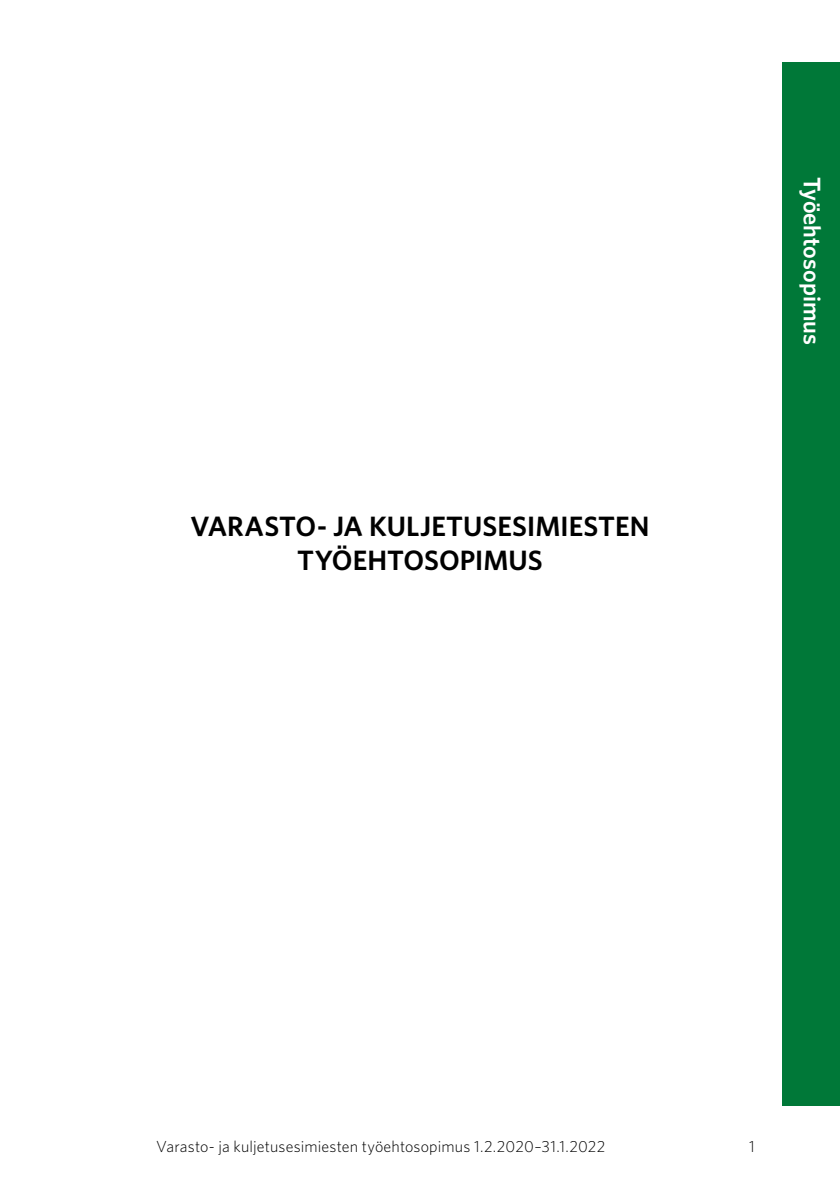
<style>
.page{position:relative;width:840px;height:1191px;background:#fff}
.page>*{position:absolute;margin:0;border:0;box-sizing:border-box;transform-origin:0 0}
.t1{font:600 28px/33.6px "Whitney";color:#000;text-align:center}
.t2{font:600 24px "Whitney";color:#fff}
.t3{font:300 16px "Whitney";letter-spacing:.01em;color:#000}
</style>
<div class="page">
<div style="left:782px;top:63px;width:57px;height:1042px;background:#007838"></div>
<h1 class="t1" style="left:190px;top:509px;width:460px">VARASTO- JA KULJETUSESIMIESTEN<br>TYÖEHTOSOPIMUS</h1>
<h2 class="t2" style="left:827px;top:177px;width:169px;rotate:90deg">Työehtosopimus</h2>
<p class="t3" style="left:156px;top:1136px;width:450px">Varasto- ja kuljetusesimiesten työehtosopimus 1.2.2020–31.1.2022</p>
<p class="t3" style="left:748px;top:1136px;width:7px">1</p>
</div>
